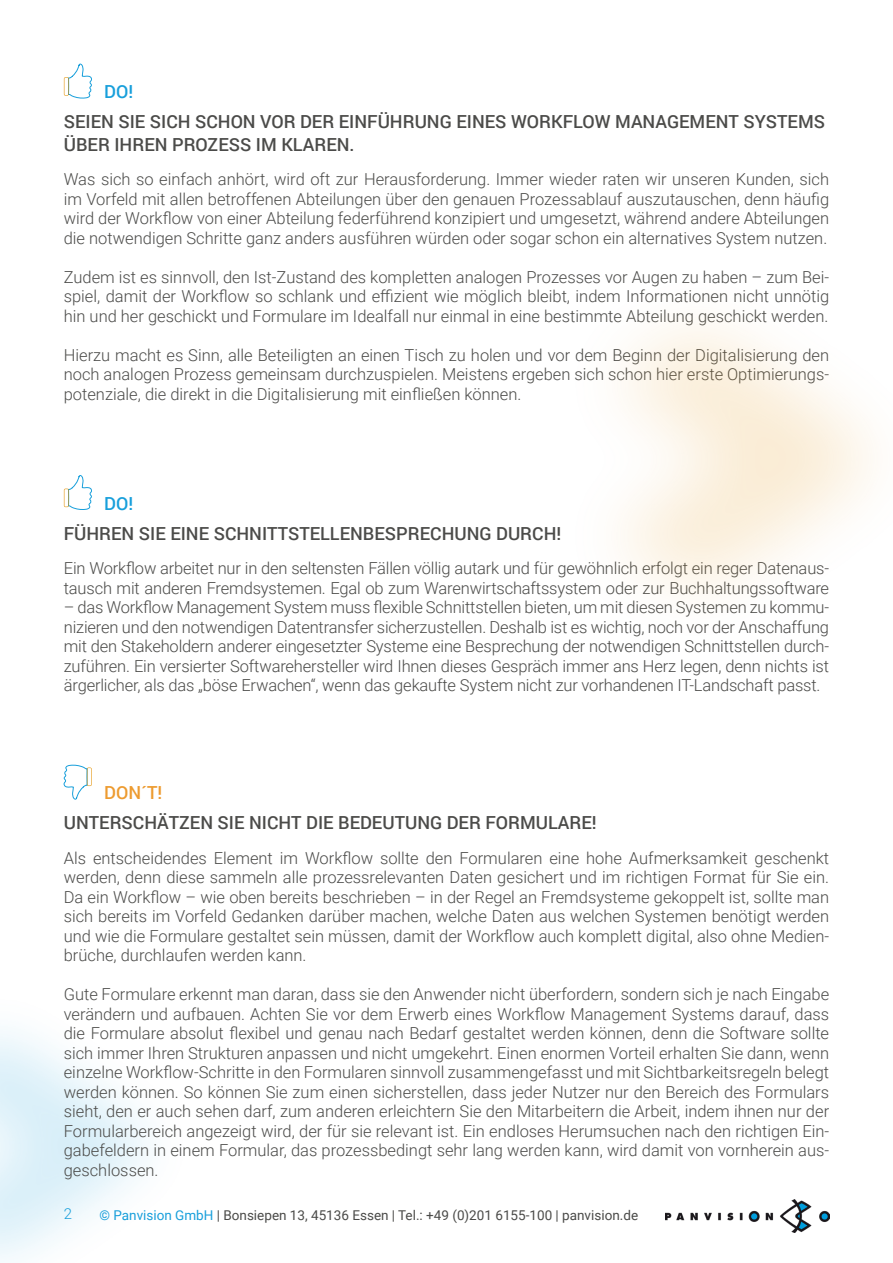
<style>
.page{position:relative;width:893px;height:1263px;background:#fff}
.page>*{position:absolute;margin:0;border:0;box-sizing:border-box;transform-origin:0 0}
.t1{font:500 18px/22.5px "Roboto";color:#4b4b49}
.t2{font:500 18px "Roboto";color:#189fdb}
.t3{font:500 18px "Roboto";color:#ed9b30}
.t4{font:300 16.5px/19.5px "Roboto";letter-spacing:-.01em;color:#4b4b49;text-align:justify}
.t5{font:300 15px "Roboto";color:#189fdb}
.t6{font:13.5px "Roboto";color:#4a4a48}
.s1{color:#189fdb}
</style>
<div class="page">
<img style="left:665px;top:1199px;width:164px;height:33px">
<svg style="left:64px;top:64px;width:28px;height:34px"></svg>
<svg style="left:64px;top:475px;width:28px;height:35px"></svg>
<svg style="left:64px;top:765px;width:28px;height:34px"></svg>
<p class="t2" style="left:104px;top:79px;width:30px">DO!</p>
<p class="t1" style="left:64px;top:110px;width:763px">SEIEN SIE SICH SCHON VOR DER EINFÜHRUNG EINES WORKFLOW MANAGEMENT SYSTEMS<br>ÜBER IHREN PROZESS IM KLAREN.</p>
<p class="t4" style="left:64px;top:169px;width:767px">Was sich so einfach anhört, wird oft zur Herausforderung. Immer wieder raten wir unseren Kunden, sich im Vorfeld mit allen betroffenen Abteilungen über den genauen Prozessablauf auszutauschen, denn häufig wird der Workflow von einer Abteilung federführend konzipiert und umgesetzt, während andere Abteilungen die notwendigen Schritte ganz anders ausführen würden oder sogar schon ein alternatives System nutzen.</p>
<p class="t4" style="left:64px;top:267px;width:767px">Zudem ist es sinnvoll, den Ist-Zustand des kompletten analogen Prozesses vor Augen zu haben – zum Bei&shy;spiel, damit der Workflow so schlank und effizient wie möglich bleibt, indem Informationen nicht unnötig hin und her geschickt und Formulare im Idealfall nur einmal in eine bestimmte Abteilung geschickt werden.</p>
<p class="t4" style="left:64px;top:345px;width:767px">Hierzu macht es Sinn, alle Beteiligten an einen Tisch zu holen und vor dem Beginn der Digitalisierung den noch analogen Prozess gemeinsam durchzuspielen. Meistens ergeben sich schon hier erste Optimierungs&shy;potenziale, die direkt in die Digitalisierung mit einfließen können.</p>
<p class="t2" style="left:104px;top:491px;width:30px">DO!</p>
<p class="t1" style="left:64px;top:521px;width:499px">FÜHREN SIE EINE SCHNITTSTELLENBESPRECHUNG DURCH!</p>
<p class="t4" style="left:64px;top:558px;width:767px">Ein Workflow arbeitet nur in den seltensten Fällen völlig autark und für gewöhnlich erfolgt ein reger Datenaus&shy;tausch mit anderen Fremdsystemen. Egal ob zum Warenwirtschaftssystem oder zur Buchhaltungssoftware</p>
<p class="t4" style="left:64px;top:597px;width:767px">– das Workflow Management System muss flexible Schnittstellen bieten, um mit diesen Systemen zu kommu&shy;nizieren und den notwendigen Datentransfer sicherzustellen. Deshalb ist es wichtig, noch vor der Anschaffung mit den Stakeholdern anderer eingesetzter Systeme eine Besprechung der notwendigen Schnittstellen durch&shy;zuführen. Ein versierter Softwarehersteller wird Ihnen dieses Gespräch immer ans Herz legen, denn nichts ist ärgerlicher, als das „böse Erwachen“, wenn das gekaufte System nicht zur vorhandenen IT-Landschaft passt.</p>
<p class="t3" style="left:104px;top:780px;width:60px">DON´T!</p>
<p class="t1" style="left:64px;top:811px;width:534px">UNTERSCHÄTZEN SIE NICHT DIE BEDEUTUNG DER FORMULARE!</p>
<p class="t4" style="left:64px;top:848px;width:767px">Als entscheidendes Element im Workflow sollte den Formularen eine hohe Aufmerksamkeit geschenkt werden, denn diese sammeln alle prozessrelevanten Daten gesichert und im richtigen Format für Sie ein.<br>Da ein Workflow – wie oben bereits beschrieben – in der Regel an Fremdsysteme gekoppelt ist, sollte man sich bereits im Vorfeld Gedanken darüber machen, welche Daten aus welchen Systemen benötigt werden und wie die Formulare gestaltet sein müssen, damit der Workflow auch komplett digital, also ohne Medien&shy;brüche, durchlaufen werden kann.</p>
<p class="t4" style="left:64px;top:984px;width:767px">Gute Formulare erkennt man daran, dass sie den Anwender nicht überfordern, sondern sich je nach Eingabe verändern und aufbauen. Achten Sie vor dem Erwerb eines Workflow Management Systems darauf, dass die Formulare absolut flexibel und genau nach Bedarf gestaltet werden können, denn die Software sollte sich immer Ihren Strukturen anpassen und nicht umgekehrt. Einen enormen Vorteil erhalten Sie dann, wenn einzelne Workflow-Schritte in den Formularen sinnvoll zusammengefasst und mit Sichtbarkeitsregeln belegt werden können. So können Sie zum einen sicherstellen, dass jeder Nutzer nur den Bereich des Formulars sieht, den er auch sehen darf, zum anderen erleichtern Sie den Mitarbeitern die Arbeit, indem ihnen nur der Formularbereich angezeigt wird, der für sie relevant ist. Ein endloses Herumsuchen nach den richtigen Ein&shy;gabefeldern in einem Formular, das prozessbedingt sehr lang werden kann, wird damit von vornherein aus&shy;geschlossen.</p>
<p class="t5" style="left:64px;top:1203px;width:10px">2</p>
<p class="t6" style="left:100px;top:1206px;width:540px"><span class="s1">© Panvision GmbH</span> | Bonsiepen 13, 45136 Essen | Tel.: +49 (0)201 6155-100 | panvision.de</p>
</div>
